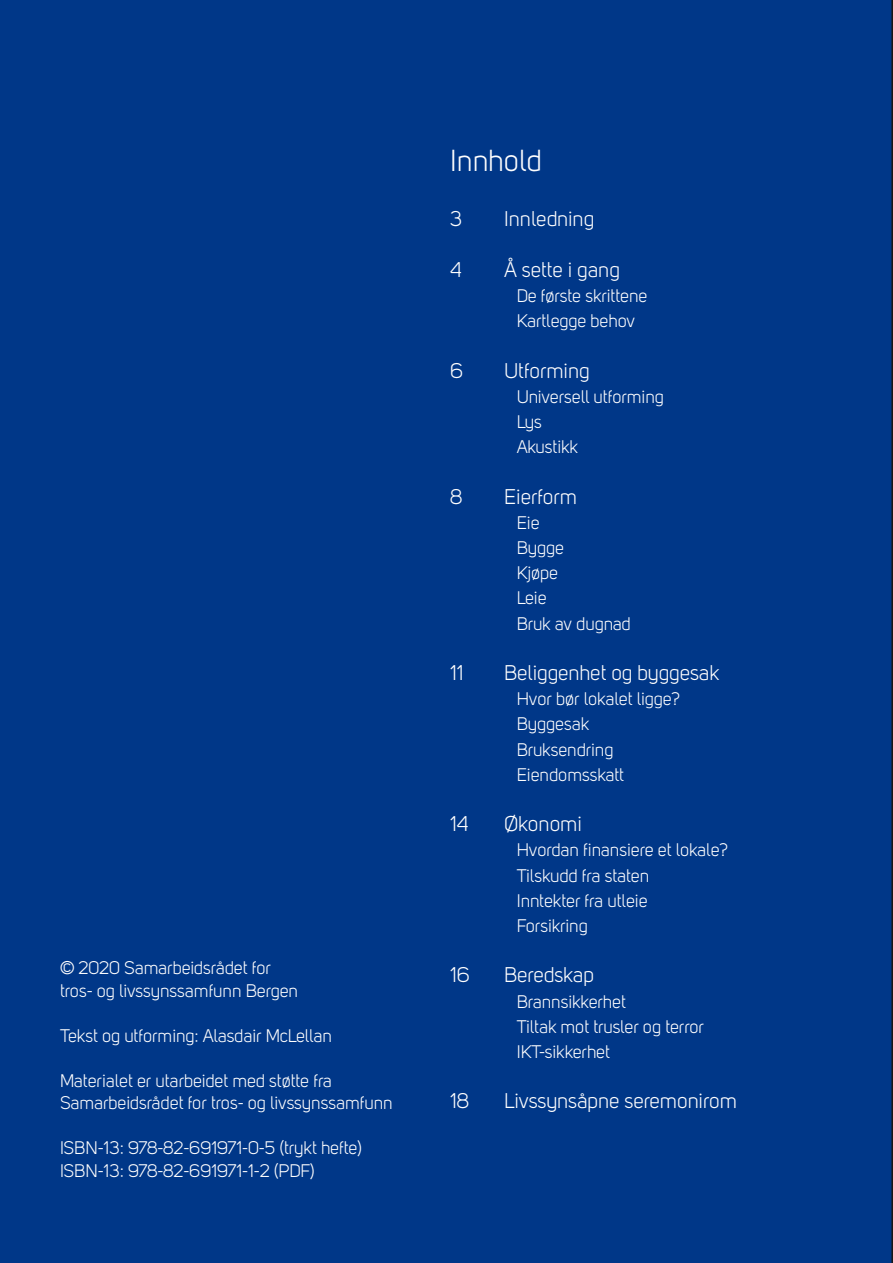
<style>
.page{position:relative;width:893px;height:1263px;background:#003788}
.page>*{position:absolute;margin:0;border:0;box-sizing:border-box;transform-origin:0 0}
.t1{font:30px "Uni Sans Book";letter-spacing:-.005em;color:#fff}
.t2{font:21px "Uni Sans Book";letter-spacing:-.005em;color:#fff}
.t3{font:18px/25.2px "Uni Sans Book";letter-spacing:-.005em;color:#fff}
</style>
<div class="page">
<p class="t3" style="left:60px;top:958px;width:240px;line-height:22.5px">© 2020 Samarbeidsrådet for tros- og livssynssamfunn Bergen</p>
<p class="t3" style="left:60px;top:1024px;width:273px">Tekst og utforming: Alasdair McLellan</p>
<p class="t3" style="left:60px;top:1071px;width:334px;line-height:22.5px">Materialet er utarbeidet med støtte fra<br>Samarbeidsrådet for tros- og livssynssamfunn</p>
<p class="t3" style="left:60px;top:1138px;width:304px;line-height:22.5px">ISBN-13: 978-82-691971-0-5 (trykt hefte)<br>ISBN-13: 978-82-691971-1-2 (PDF)</p>
<h1 class="t1" style="left:450px;top:149px;width:93px">Innhold</h1>
<p class="t2" style="left:450px;top:210px;width:14px">3</p>
<p class="t2" style="left:504px;top:210px;width:92px">Innledning</p>
<p class="t2" style="left:450px;top:261px;width:13px">4</p>
<p class="t2" style="left:504px;top:261px;width:117px">Å sette i gang</p>
<p class="t3" style="left:517px;top:285px;width:132px">De første skrittene<br>Kartlegge behov</p>
<p class="t2" style="left:450px;top:362px;width:14px">6</p>
<p class="t2" style="left:504px;top:362px;width:87px">Utforming</p>
<p class="t3" style="left:517px;top:385px;width:149px">Universell utforming<br>Lys<br>Akustikk</p>
<p class="t2" style="left:450px;top:488px;width:14px">8</p>
<p class="t2" style="left:504px;top:488px;width:74px">Eierform</p>
<p class="t3" style="left:517px;top:511px;width:116px">Eie<br>Bygge<br>Kjøpe<br>Leie<br>Bruk av dugnad</p>
<p class="t2" style="left:450px;top:664px;width:15px">11</p>
<p class="t2" style="left:504px;top:664px;width:217px">Beliggenhet og byggesak</p>
<p class="t3" style="left:517px;top:688px;width:165px">Hvor bør lokalet ligge?<br>Byggesak<br>Bruksendring<br>Eiendomsskatt</p>
<p class="t2" style="left:450px;top:815px;width:20px">14</p>
<p class="t2" style="left:504px;top:815px;width:80px">Økonomi</p>
<p class="t3" style="left:517px;top:839px;width:213px">Hvordan finansiere et lokale?<br>Tilskudd fra staten<br>Inntekter fra utleie<br>Forsikring</p>
<p class="t2" style="left:450px;top:966px;width:21px">16</p>
<p class="t2" style="left:504px;top:966px;width:91px">Beredskap</p>
<p class="t3" style="left:517px;top:990px;width:189px">Brannsikkerhet<br>Tiltak mot trusler og terror<br>IKT-sikkerhet</p>
<p class="t2" style="left:450px;top:1092px;width:20px">18</p>
<p class="t2" style="left:504px;top:1092px;width:234px">Livssynsåpne seremonirom</p>
</div>
